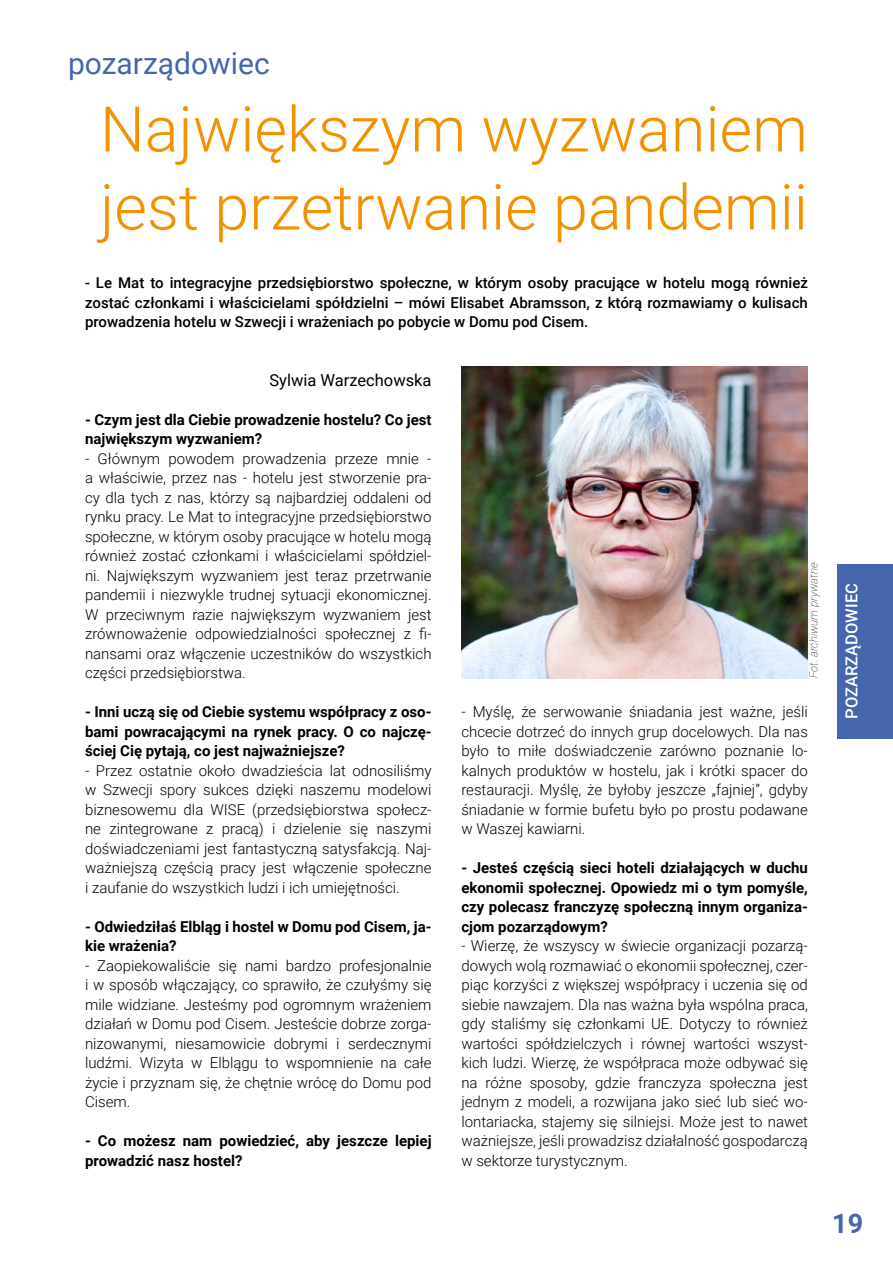
<style>
.page{position:relative;width:893px;height:1263px;background:#fff}
.page>*{position:absolute;margin:0;border:0;box-sizing:border-box;transform-origin:0 0}
.t1{font:300 63px/78px "Roboto";color:#f39200}
.t2{font:30px "Roboto";color:#4565ad}
.t3{font:700 27px "Roboto";color:#4565ad}
.t4{font:16.5px "Roboto";color:#000}
.t5{font:500 16.5px "Roboto";color:#fff}
.t6{font:300 15px/19.5px "Roboto";color:#000;text-align:justify}
.t7{font:700 15px/19.5px "Roboto";color:#000}
.t8{font:500 15px/19.5px "Roboto";color:#000;text-align:justify}
.t9{font:italic 100 11.25px "Roboto";color:#000}
</style>
<div class="page">
<img style="left:461px;top:366px;width:347px;height:312px">
<div style="left:838px;top:564px;width:55px;height:174px;background:#4565ad"></div>
<h2 class="t2" style="left:68px;top:42px;width:203px">pozarządowiec</h2>
<h1 class="t1" style="left:100px;top:88px;width:709px">Największym wyzwaniem jest przetrwanie pandemii</h1>
<p class="t8" style="left:85px;top:272px;width:724px">- Le Mat to integracyjne przedsiębiorstwo społeczne, w którym osoby pracujące w hotelu mogą również zostać członkami i właścicielami spółdzielni – mówi Elisabet Abramsson, z którą rozmawiamy o kulisach prowadzenia hotelu w Szwecji i wrażeniach po pobycie w Domu pod Cisem.</p>
<p class="t4" style="left:269px;top:368px;width:164px">Sylwia Warzechowska</p>
<p class="t7" style="left:85px;top:409px;width:348px">- Czym jest dla Ciebie prowadzenie hostelu? Co jest największym wyzwaniem?</p>
<p class="t6" style="left:85px;top:448px;width:348px">- Głównym powodem prowadzenia przeze mnie - a właściwie, przez nas - hotelu jest stworzenie pra&shy;cy dla tych z nas, którzy są najbardziej oddaleni od rynku pracy. Le Mat to integracyjne przedsiębiorstwo społeczne, w którym osoby pracujące w hotelu mogą również zostać członkami i właścicielami spółdziel&shy;ni. Największym wyzwaniem jest teraz przetrwanie pandemii i niezwykle trudnej sytuacji ekonomicznej.<br>W przeciwnym razie największym wyzwaniem jest zrównoważenie odpowiedzialności społecznej z fi&shy;nansami oraz włączenie uczestników do wszystkich części przedsiębiorstwa.</p>
<p class="t7" style="left:85px;top:701px;width:348px;text-align:justify">- Inni uczą się od Ciebie systemu współpracy z oso&shy;bami powracającymi na rynek pracy. O co najczę&shy;ściej Cię pytają, co jest najważniejsze?</p>
<p class="t6" style="left:85px;top:760px;width:348px">- Przez ostatnie około dwadzieścia lat odnosiliśmy w Szwecji spory sukces dzięki naszemu modelowi biznesowemu dla WISE (przedsiębiorstwa społecz&shy;ne zintegrowane z pracą) i dzielenie się naszymi doświadczeniami jest fantastyczną satysfakcją. Naj&shy;ważniejszą częścią pracy jest włączenie społeczne i zaufanie do wszystkich ludzi i ich umiejętności.</p>
<p class="t7" style="left:85px;top:916px;width:348px">- Odwiedziłaś Elbląg i hostel w Domu pod Cisem, ja&shy;kie wrażenia?</p>
<p class="t6" style="left:85px;top:955px;width:348px">- Zaopiekowaliście się nami bardzo profesjonalnie i w sposób włączający, co sprawiło, że czułyśmy się mile widziane. Jesteśmy pod ogromnym wrażeniem działań w Domu pod Cisem. Jesteście dobrze zorga&shy;nizowanymi, niesamowicie dobrymi i serdecznymi ludźmi. Wizyta w Elblągu to wspomnienie na całe życie i przyznam się, że chętnie wrócę do Domu pod Cisem.</p>
<p class="t7" style="left:85px;top:1130px;width:348px">- Co możesz nam powiedzieć, aby jeszcze lepiej prowadzić nasz hostel?</p>
<p class="t9" style="left:805px;top:678px;width:117px;rotate:-90deg">Fot. archiwum prywatne</p>
<p class="t6" style="left:461px;top:701px;width:348px">- Myślę, że serwowanie śniadania jest ważne, jeśli chcecie dotrzeć do innych grup docelowych. Dla nas było to miłe doświadczenie zarówno poznanie lo&shy;kalnych produktów w hostelu, jak i krótki spacer do restauracji. Myślę, że byłoby jeszcze „fajniej”, gdyby śniadanie w formie bufetu było po prostu podawane w Waszej kawiarni.</p>
<p class="t7" style="left:461px;top:857px;width:348px;text-align:justify">- Jesteś częścią sieci hoteli działających w duchu ekonomii społecznej. Opowiedz mi o tym pomyśle, czy polecasz franczyzę społeczną innym organiza&shy;cjom pozarządowym?</p>
<p class="t6" style="left:461px;top:935px;width:348px">- Wierzę, że wszyscy w świecie organizacji pozarzą&shy;dowych wolą rozmawiać o ekonomii społecznej, czer&shy;piąc korzyści z większej współpracy i uczenia się od siebie nawzajem. Dla nas ważna była wspólna praca, gdy staliśmy się członkami UE. Dotyczy to również wartości spółdzielczych i równej wartości wszyst&shy;kich ludzi. Wierzę, że współpraca może odbywać się na różne sposoby, gdzie franczyza społeczna jest jednym z modeli, a rozwijana jako sieć lub sieć wo&shy;lontariacka, stajemy się silniejsi. Może jest to nawet ważniejsze, jeśli prowadzisz działalność gospodarczą w sektorze turystycznym.</p>
<p class="t5" style="left:840px;top:719px;width:137px;rotate:-90deg">POZARZĄDOWIEC</p>
<h3 class="t3" style="left:832px;top:1205px;width:32px">19</h3>
</div>
